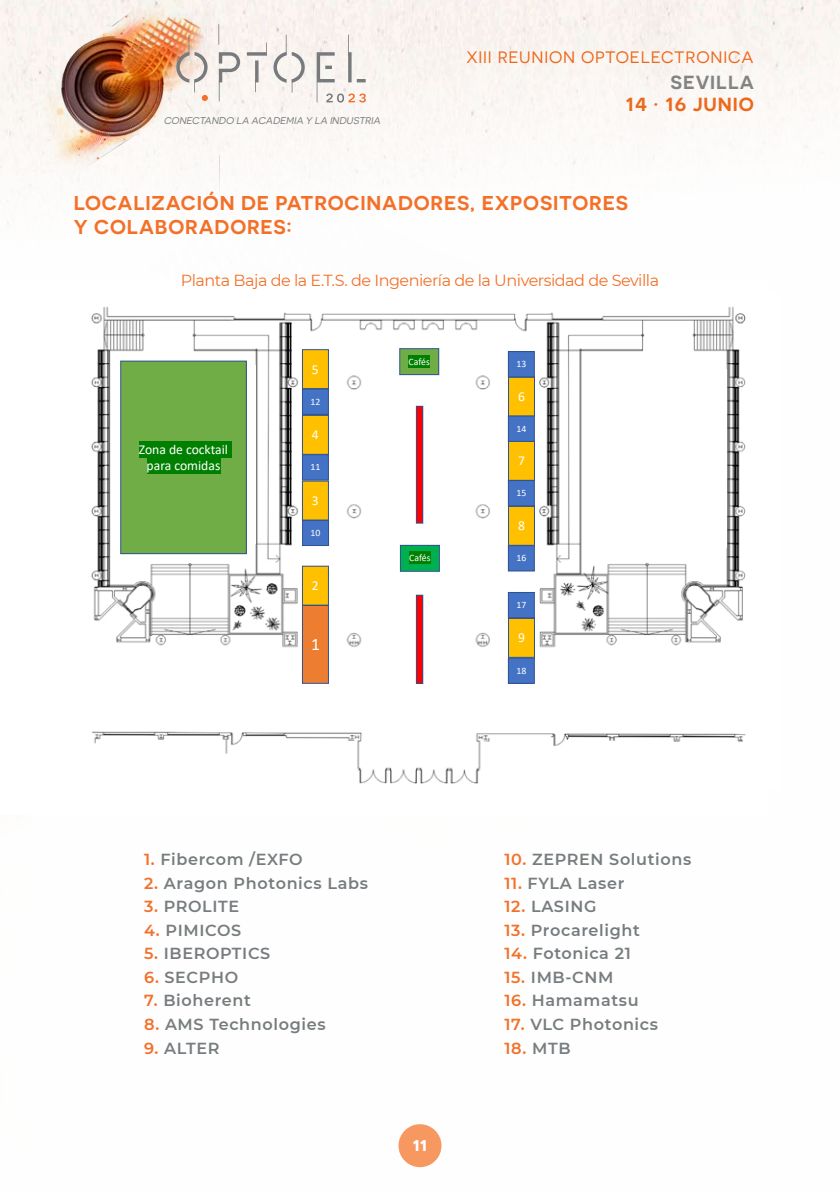
<style>
.page{position:relative;width:840px;height:1191px;background:#fff}
.page>*{position:absolute;margin:0;border:0;box-sizing:border-box;transform-origin:0 0}
.t1{font:600 20px/24px "Novecentosanswide";letter-spacing:.04em;color:#f37029}
.t2{font:600 19.4px "Novecentosanswide";color:#fff}
.t3{font:600 19px "Novecentosanswide";letter-spacing:.05em;color:#ec681b}
.t4{font:600 19px "Novecentosanswide";letter-spacing:.05em;color:#828383}
.t5{font:17.6px "Calibri";color:#fff}
.t6{font:16.6px "Novecentosanswide";letter-spacing:.05em;color:#ec681b}
.t7{font:600 16px "Montserrat";letter-spacing:.04em;color:#777c7e}
.t8{font:16px "Montserrat";letter-spacing:-.03em;color:#f37029}
.t9{font:600 16px "Montserrat";color:#f37029}
.t10{font:13.6px/16.6px "Calibri";color:#fff;text-align:center}
.t11{font:italic 9.8px "Novecentosanswide";color:#777c7e}
.t12{font:9.8px "Calibri";letter-spacing:.005em;color:#fff}
.s1{color:#f37029}
.s2{color:#777c7e}
</style>
<div class="page">
<div style="left:539px;top:0;width:300px;height:165px;background:#fbf7f4"></div>
<img style="left:0;top:0;width:539px;height:1168px">
<div style="left:398px;top:1124px;width:43px;height:43px;background:#f79861;border-radius:50%"></div>
<div style="left:0;top:279px;width:766px;height:536px;background:#fff"></div>
<img style="left:91px;top:306px;width:655px;height:478px">
<div style="left:115px;top:365px;width:141px;height:179px;background:#fff"></div>
<div style="left:376px;top:346px;width:81px;height:367px;background:#fff"></div>
<div style="left:387px;top:358px;width:81px;height:367px;background:#fff"></div>
<div style="left:498px;top:346px;width:39px;height:355px;background:#fff"></div>
<div style="left:302px;top:346px;width:39px;height:355px;background:#fff"></div>
<div style="left:245px;top:653px;width:108px;height:60px;background:#fff"></div>
<div style="left:490px;top:653px;width:109px;height:60px;background:#fff"></div>
<div style="left:584px;top:369px;width:142px;height:178px;background:#fff"></div>
<div style="left:302px;top:605px;width:26px;height:78px;background:#ed7d31"></div>
<div style="left:302px;top:605px;width:27px;height:79px;border:1px solid #2f528f"></div>
<div style="left:302px;top:520px;width:26px;height:25px;background:#4472c4"></div>
<div style="left:302px;top:520px;width:27px;height:26px;border:1px solid #2f528f"></div>
<div style="left:302px;top:566px;width:26px;height:39px;background:#ffc000"></div>
<div style="left:302px;top:565px;width:27px;height:40px;border:1px solid #2f528f"></div>
<div style="left:416px;top:406px;width:6px;height:117px;background:#f00"></div>
<div style="left:415px;top:406px;width:8px;height:117px;border:1px solid #2f528f"></div>
<div style="left:399px;top:349px;width:39px;height:25px;background:#70ad47"></div>
<div style="left:399px;top:348px;width:40px;height:27px;border:1px solid #2f528f"></div>
<div style="left:408px;top:355px;width:21px;height:12px;background:#008000"></div>
<div style="left:400px;top:545px;width:39px;height:26px;background:#00b050"></div>
<div style="left:399px;top:545px;width:40px;height:27px;border:1px solid #2f528f"></div>
<div style="left:409px;top:551px;width:21px;height:13px;background:#008000"></div>
<div style="left:416px;top:595px;width:6px;height:88px;background:#f00"></div>
<div style="left:415px;top:595px;width:8px;height:89px;border:1px solid #2f528f"></div>
<div style="left:302px;top:481px;width:26px;height:39px;background:#ffc000"></div>
<div style="left:302px;top:480px;width:27px;height:40px;border:1px solid #2f528f"></div>
<div style="left:302px;top:415px;width:26px;height:39px;background:#ffc000"></div>
<div style="left:302px;top:415px;width:27px;height:40px;border:1px solid #2f528f"></div>
<div style="left:302px;top:350px;width:26px;height:38px;background:#ffc000"></div>
<div style="left:302px;top:349px;width:27px;height:40px;border:1px solid #2f528f"></div>
<div style="left:508px;top:377px;width:26px;height:39px;background:#ffc000"></div>
<div style="left:507px;top:377px;width:27px;height:40px;border:1px solid #2f528f"></div>
<div style="left:508px;top:441px;width:26px;height:39px;background:#ffc000"></div>
<div style="left:507px;top:441px;width:27px;height:40px;border:1px solid #2f528f"></div>
<div style="left:508px;top:506px;width:26px;height:39px;background:#ffc000"></div>
<div style="left:507px;top:506px;width:27px;height:40px;border:1px solid #2f528f"></div>
<div style="left:508px;top:618px;width:26px;height:39px;background:#ffc000"></div>
<div style="left:507px;top:618px;width:27px;height:40px;border:1px solid #2f528f"></div>
<div style="left:302px;top:389px;width:26px;height:25px;background:#4472c4"></div>
<div style="left:302px;top:388px;width:27px;height:27px;border:1px solid #2f528f"></div>
<div style="left:302px;top:455px;width:26px;height:25px;background:#4472c4"></div>
<div style="left:302px;top:454px;width:27px;height:26px;border:1px solid #2f528f"></div>
<div style="left:508px;top:351px;width:26px;height:26px;background:#4472c4"></div>
<div style="left:507px;top:351px;width:27px;height:26px;border:1px solid #2f528f"></div>
<div style="left:508px;top:416px;width:26px;height:25px;background:#4472c4"></div>
<div style="left:507px;top:415px;width:27px;height:27px;border:1px solid #2f528f"></div>
<div style="left:508px;top:480px;width:26px;height:26px;background:#4472c4"></div>
<div style="left:507px;top:480px;width:27px;height:26px;border:1px solid #2f528f"></div>
<div style="left:508px;top:545px;width:26px;height:26px;background:#4472c4"></div>
<div style="left:507px;top:545px;width:27px;height:26px;border:1px solid #2f528f"></div>
<div style="left:508px;top:592px;width:26px;height:26px;background:#4472c4"></div>
<div style="left:507px;top:592px;width:27px;height:26px;border:1px solid #2f528f"></div>
<div style="left:508px;top:658px;width:26px;height:25px;background:#4472c4"></div>
<div style="left:507px;top:657px;width:27px;height:27px;border:1px solid #2f528f"></div>
<div style="left:121px;top:361px;width:125px;height:192px;background:#70ad47"></div>
<div style="left:120px;top:360px;width:127px;height:194px;border:1px solid #2f528f"></div>
<div style="left:139px;top:441px;width:47px;height:16px;background:#008000"></div>
<div style="left:186px;top:441px;width:42px;height:16px;background:#008000"></div>
<hr style="left:228px;top:441px;width:3px;height:16px;background:#008000">
<div style="left:146px;top:457px;width:74px;height:17px;background:#008000"></div>
<p class="t11" style="left:164px;top:115px;width:220px">CONECTANDO LA ACADEMIA Y LA INDUSTRIA</p>
<p class="t6" style="left:466px;top:48px;width:288px">XIII REUNION OPTOELECTRONICA</p>
<p class="t4" style="left:670px;top:70px;width:85px">SEVILLA</p>
<p class="t3" style="left:625px;top:93px;width:130px">14 · 16 JUNIO</p>
<p class="t1" style="left:74px;top:191px;width:555px">LOCALIZACIÓN DE PATROCINADORES, EXPOSITORES<br>Y COLABORADORES:</p>
<p class="t8" style="left:181px;top:270px;width:479px">Planta Baja de la E.T.S. de Ingeniería de la Universidad de Sevilla</p>
<p class="t10" style="left:139px;top:440px;width:91px">Zona de cocktail para comidas</p>
<p class="t10" style="left:312px;top:360px;width:8px">5</p>
<p class="t12" style="left:310px;top:395px;width:11px">12</p>
<p class="t10" style="left:312px;top:426px;width:8px">4</p>
<p class="t12" style="left:310px;top:460px;width:11px">11</p>
<p class="t10" style="left:312px;top:492px;width:8px">3</p>
<p class="t12" style="left:310px;top:525px;width:11px">10</p>
<p class="t10" style="left:312px;top:577px;width:8px">2</p>
<p class="t5" style="left:311px;top:632px;width:10px">1</p>
<p class="t12" style="left:408px;top:354px;width:23px">Cafés</p>
<p class="t12" style="left:409px;top:551px;width:23px">Cafés</p>
<p class="t12" style="left:516px;top:357px;width:11px">13</p>
<p class="t10" style="left:517px;top:388px;width:8px">6</p>
<p class="t12" style="left:516px;top:421px;width:11px">14</p>
<p class="t10" style="left:517px;top:452px;width:8px">7</p>
<p class="t12" style="left:516px;top:486px;width:11px">15</p>
<p class="t10" style="left:517px;top:517px;width:8px">8</p>
<p class="t12" style="left:516px;top:551px;width:11px">16</p>
<p class="t12" style="left:516px;top:598px;width:11px">17</p>
<p class="t10" style="left:517px;top:629px;width:8px">9</p>
<p class="t12" style="left:516px;top:663px;width:11px">18</p>
<p class="t7" style="left:144px;top:848px;width:160px"><span class="s1">1.</span> Fibercom /EXFO</p>
<p class="t7" style="left:504px;top:848px;width:188px"><span class="s1">10.</span> ZEPREN Solutions</p>
<p class="t7" style="left:144px;top:871px;width:225px"><span class="s1">2.</span> Aragon Photonics Labs</p>
<p class="t7" style="left:504px;top:871px;width:121px"><span class="s1">11.</span> FYLA Laser</p>
<p class="t7" style="left:144px;top:895px;width:97px"><span class="s1">3.</span> PROLITE</p>
<p class="t7" style="left:504px;top:895px;width:93px"><span class="s1">12.</span> LASING</p>
<p class="t7" style="left:144px;top:918px;width:99px"><span class="s1">4.</span> PIMICOS</p>
<p class="t7" style="left:504px;top:918px;width:137px"><span class="s1">13.</span> Procarelight</p>
<p class="t7" style="left:144px;top:942px;width:128px"><span class="s1">5.</span> IBEROPTICS</p>
<p class="t7" style="left:504px;top:942px;width:128px"><span class="s1">14.</span> Fotonica 21</p>
<p class="t7" style="left:144px;top:965px;width:95px"><span class="s1">6.</span> SECPHO</p>
<p class="t7" style="left:504px;top:965px;width:110px"><span class="s1">15.</span> IMB-CNM</p>
<p class="t7" style="left:144px;top:989px;width:108px"><span class="s1">7.</span> Bioherent</p>
<p class="t7" style="left:504px;top:989px;width:135px"><span class="s1">16.</span> Hamamatsu</p>
<p class="t7" style="left:144px;top:1012px;width:183px"><span class="s1">8.</span> AMS Technologies</p>
<p class="t7" style="left:504px;top:1012px;width:155px"><span class="s1">17.</span> VLC Photonics</p>
<p class="t7" style="left:144px;top:1037px;width:77px"><span class="s1">9.</span> ALTER</p>
<p class="t9" style="left:504px;top:1037px;width:67px">18. <span class="s2">MTB</span></p>
<p class="t2" style="left:412px;top:1132px;width:16px">11</p>
</div>
